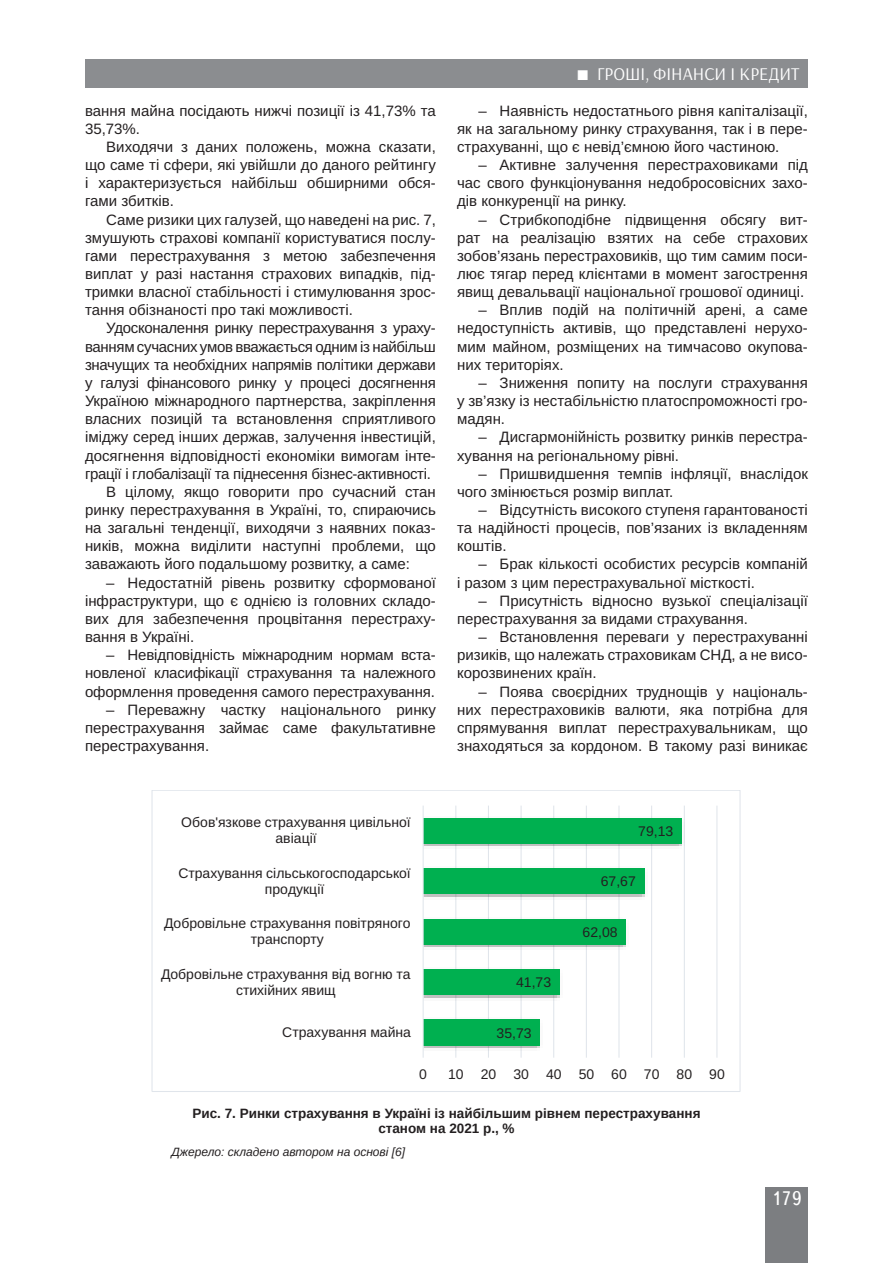
<style>
.page{position:relative;width:893px;height:1263px;background:#fff}
.page>*{position:absolute;margin:0;border:0;box-sizing:border-box;transform-origin:0 0}
.t1{font:19.5px "Ukrainian Text";color:#fff}
.t2{font:18px "Arsenal";color:#fff}
.Текст_основной_G{font:15px/18.1px "Arimo";color:#231f20;text-align:justify}
.t3{font:13.95px/16px "Arimo Roman";color:#231f20;text-align:center}
.Рисунок{font:700 13.5px "Arimo";color:#231f20}
.Джерело{font:italic 12px "Arimo";color:#231f20}
</style>
<div class="page">
<div style="left:765px;top:1187px;width:43px;height:76px;background:#7c7e81"></div>
<div style="left:85px;top:59px;width:723px;height:29px;background:#8b8d90"></div>
<hr style="left:455px;top:805px;width:1px;height:253px;background:#e0e5eb">
<hr style="left:488px;top:805px;width:1px;height:253px;background:#e0e5eb">
<hr style="left:521px;top:805px;width:1px;height:253px;background:#e0e5eb">
<hr style="left:553px;top:805px;width:1px;height:253px;background:#e0e5eb">
<hr style="left:586px;top:805px;width:1px;height:253px;background:#e0e5eb">
<hr style="left:618px;top:805px;width:1px;height:253px;background:#e0e5eb">
<hr style="left:651px;top:805px;width:1px;height:253px;background:#e0e5eb">
<hr style="left:684px;top:805px;width:1px;height:253px;background:#e0e5eb">
<hr style="left:716px;top:805px;width:1px;height:253px;background:#e0e5eb">
<img style="left:424px;top:1018px;width:116px;height:32px">
<img style="left:424px;top:967px;width:136px;height:33px">
<img style="left:424px;top:917px;width:202px;height:33px">
<img style="left:424px;top:867px;width:221px;height:32px">
<img style="left:424px;top:816px;width:260px;height:33px">
<div style="left:423px;top:1020px;width:117px;height:25px;background:#00b050"></div>
<div style="left:423px;top:969px;width:136px;height:26px;background:#00b050"></div>
<div style="left:423px;top:919px;width:203px;height:25px;background:#00b050"></div>
<div style="left:423px;top:869px;width:221px;height:25px;background:#00b050"></div>
<div style="left:423px;top:818px;width:258px;height:25px;background:#00b050"></div>
<hr style="left:423px;top:805px;width:1px;height:253px;background:#e0e5eb">
<p class="Текст_основной_G" style="left:85px;top:102px;width:352px">вання майна посідають нижчі позиції із 41,73% та<br>35,73%.</p>
<p class="Текст_основной_G" style="left:85px;top:138px;width:352px;text-indent:21px">Виходячи з даних положень, можна сказати, що саме ті сфери, які увійшли до даного рейтингу і характеризується найбільш обширними обся&shy;гами збитків.</p>
<p class="Текст_основной_G" style="left:85px;top:211px;width:352px;text-indent:21px">Саме ризики цих галузей, що наведені на рис. 7, змушують страхові компанії користуватися послу&shy;гами перестрахування з метою забезпечення виплат у разі настання страхових випадків, під&shy;тримки власної стабільності і стимулювання зрос&shy;тання обізнаності про такі можливості.</p>
<p class="Текст_основной_G" style="left:85px;top:319px;width:352px;text-indent:21px">Удосконалення ринку перестрахування з ураху&shy;ванням сучасних умов вважається одним із найбільш значущих та необхідних напрямів політики держави у галузі фінансового ринку у процесі досягнення Україною міжнародного партнерства, закріплення власних позицій та встановлення сприятливого іміджу серед інших держав, залучення інвестицій, досягнення відповідності економіки вимогам інте&shy;грації і глобалізації та піднесення бізнес-активності.</p>
<p class="Текст_основной_G" style="left:85px;top:483px;width:352px;text-indent:21px">В цілому, якщо говорити про сучасний стан ринку перестрахування в Україні, то, спираючись на загальні тенденції, виходячи з наявних показ&shy;ників, можна виділити наступні проблеми, що заважають його подальшому розвитку, а саме:</p>
<p class="Текст_основной_G" style="left:85px;top:574px;width:352px;text-indent:21px">– Недостатній рівень розвитку сформованої інфраструктури, що є однією із головних складо&shy;вих для забезпечення процвітання перестраху&shy;вання в Україні.</p>
<p class="Текст_основной_G" style="left:85px;top:646px;width:352px;text-indent:21px">– Невідповідність міжнародним нормам вста&shy;новленої класифікації страхування та належного оформлення проведення самого перестрахування.</p>
<p class="Текст_основной_G" style="left:85px;top:701px;width:352px;text-indent:21px">– Переважну частку національного ринку перестрахування займає саме факультативне перестрахування.</p>
<p class="t2" style="left:597px;top:63px;width:204px">ГРОШІ, ФІНАНСИ І КРЕДИТ</p>
<p class="Текст_основной_G" style="left:457px;top:102px;width:352px;text-indent:21px">– Наявність недостатнього рівня капіталізації, як на загальному ринку страхування, так і в пере&shy;страхуванні, що є невід’ємною його частиною.</p>
<p class="Текст_основной_G" style="left:457px;top:156px;width:352px;text-indent:21px">– Активне залучення перестраховиками під час свого функціонування недобросовісних захо&shy;дів конкуренції на ринку.</p>
<p class="Текст_основной_G" style="left:457px;top:211px;width:352px;text-indent:21px">– Стрибкоподібне підвищення обсягу вит&shy;рат на реалізацію взятих на себе страхових зобов’язань перестраховиків, що тим самим поси&shy;лює тягар перед клієнтами в момент загострення явищ девальвації національної грошової одиниці.</p>
<p class="Текст_основной_G" style="left:457px;top:301px;width:352px;text-indent:21px">– Вплив подій на політичній арені, а саме недоступність активів, що представлені нерухо&shy;мим майном, розміщених на тимчасово окупова&shy;них територіях.</p>
<p class="Текст_основной_G" style="left:457px;top:374px;width:352px;text-indent:21px">– Зниження попиту на послуги страхування у зв’язку із нестабільністю платоспроможності гро&shy;мадян.</p>
<p class="Текст_основной_G" style="left:457px;top:428px;width:352px;text-indent:21px">– Дисгармонійність розвитку ринків перестра&shy;хування на регіональному рівні.</p>
<p class="Текст_основной_G" style="left:457px;top:465px;width:352px;text-indent:21px">– Пришвидшення темпів інфляції, внаслідок чого змінюється розмір виплат.</p>
<p class="Текст_основной_G" style="left:457px;top:501px;width:352px;text-indent:21px">– Відсутність високого ступеня гарантованості та надійності процесів, пов’язаних із вкладенням коштів.</p>
<p class="Текст_основной_G" style="left:457px;top:555px;width:352px;text-indent:21px">– Брак кількості особистих ресурсів компаній і разом з цим перестрахувальної місткості.</p>
<p class="Текст_основной_G" style="left:457px;top:592px;width:352px;text-indent:21px">– Присутність відносно вузької спеціалізації перестрахування за видами страхування.</p>
<p class="Текст_основной_G" style="left:457px;top:628px;width:352px;text-indent:21px">– Встановлення переваги у перестрахуванні ризиків, що належать страховикам СНД, а не висо&shy;корозвинених країн.</p>
<p class="Текст_основной_G" style="left:457px;top:682px;width:352px;text-indent:21px">– Поява своєрідних труднощів у національ&shy;них перестраховиків валюти, яка потрібна для спрямування виплат перестрахувальникам, що знаходяться за кордоном. В такому разі виникає</p>
<p class="t3" style="left:181px;top:815px;width:231px">Обов'язкове страхування цивільної авіації</p>
<p class="t3" style="left:178px;top:865px;width:234px">Страхування сільськогосподарської продукції</p>
<p class="t3" style="left:164px;top:915px;width:248px">Добровільне страхування повітряного транспорту</p>
<p class="t3" style="left:161px;top:966px;width:251px">Добровільне страхування від вогню та стихійних явищ</p>
<p class="t3" style="left:282px;top:1024px;width:130px">Страхування майна</p>
<p class="t3" style="left:516px;top:974px;width:36px">41,73</p>
<p class="t3" style="left:497px;top:1025px;width:36px">35,73</p>
<p class="t3" style="left:638px;top:823px;width:36px">79,13</p>
<p class="t3" style="left:601px;top:874px;width:36px">67,67</p>
<p class="t3" style="left:583px;top:924px;width:36px">62,08</p>
<p class="t3" style="left:419px;top:1067px;width:9px">0</p>
<p class="t3" style="left:448px;top:1067px;width:278px">10 20 30 40 50 60 70 80 90</p>
<p class="Рисунок" style="left:192px;top:1104px;width:510px">Рис. 7. Ринки страхування в Україні із найбільшим рівнем перестрахування</p>
<p class="Рисунок" style="left:378px;top:1119px;width:138px">станом на 2021 р., %</p>
<p class="Джерело" style="left:171px;top:1144px;width:235px">Джерело: складено автором на основі [6]</p>
<h1 class="t1" style="left:771px;top:1188px;width:32px">179</h1>
</div>
